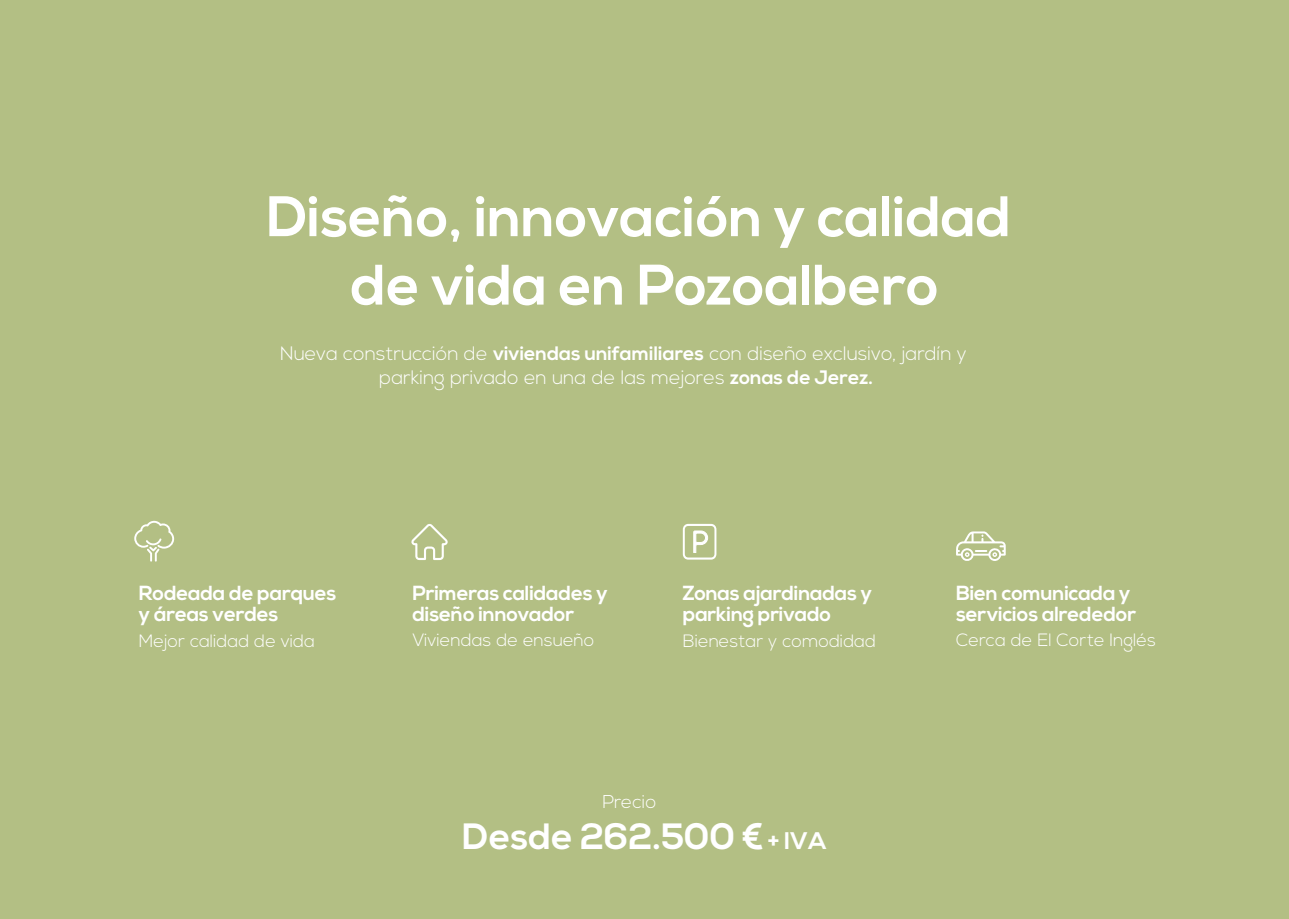
<style>
.page{position:relative;width:1289px;height:919px;background:#fff}
.page>*{position:absolute;margin:0;border:0;box-sizing:border-box;transform-origin:0 0}
.t1{font:700 57px/68.4px "Nexa";color:#fff;text-align:center}
.t2{font:700 36.6px "Nexa";color:#fff}
.t3{font:700 20.4px/20.9px "Nexa";letter-spacing:-.01em;color:#fff}
.t4{font:300 19.5px/23.4px "Nexa";color:#fff;text-align:center}
.t5{font:300 18.45px "Nexa";color:#fff}
.t6{font:300 17.85px "Nexa";color:#fff}
.s1{font-weight:700}
.s2{font-size:24px}
</style>
<div class="page">
<div style="left:0;top:0;width:1288px;height:918px;background:#b3bf84"></div>
<svg style="left:134px;top:521px;width:40px;height:40px"></svg>
<svg style="left:411px;top:524px;width:37px;height:36px"></svg>
<svg style="left:956px;top:531px;width:49px;height:30px"></svg>
<svg style="left:682px;top:524px;width:34px;height:35px"></svg>
<h1 class="t1" style="left:267px;top:184px;width:745px">Diseño, innovación y calidad de vida en Pozoalbero</h1>
<p class="t4" style="left:280px;top:343px;width:688px">Nueva construcción de <span class="s1">viviendas unifamiliares</span> con diseño exclusivo, jardín y parking privado en una de las mejores <span class="s1">zonas de Jerez.</span></p>
<p class="t3" style="left:139px;top:583px;width:199px">Rodeada de parques y áreas verdes</p>
<p class="t6" style="left:139px;top:630px;width:177px">Mejor calidad de vida</p>
<p class="t3" style="left:412px;top:583px;width:197px">Primeras calidades y diseño innovador</p>
<p class="t6" style="left:412px;top:629px;width:183px">Viviendas de ensueño</p>
<p class="t3" style="left:682px;top:583px;width:191px">Zonas ajardinadas y parking privado</p>
<p class="t6" style="left:682px;top:630px;width:195px">Bienestar y comodidad</p>
<p class="t5" style="left:602px;top:791px;width:55px">Precio</p>
<h2 class="t2" style="left:462px;top:815px;width:365px">Desde 262.500 € <span class="s2">+ IVA</span></h2>
<p class="t3" style="left:956px;top:583px;width:182px">Bien comunicada y servicios alrededor</p>
<p class="t6" style="left:956px;top:629px;width:201px">Cerca de El Corte Inglés</p>
</div>
